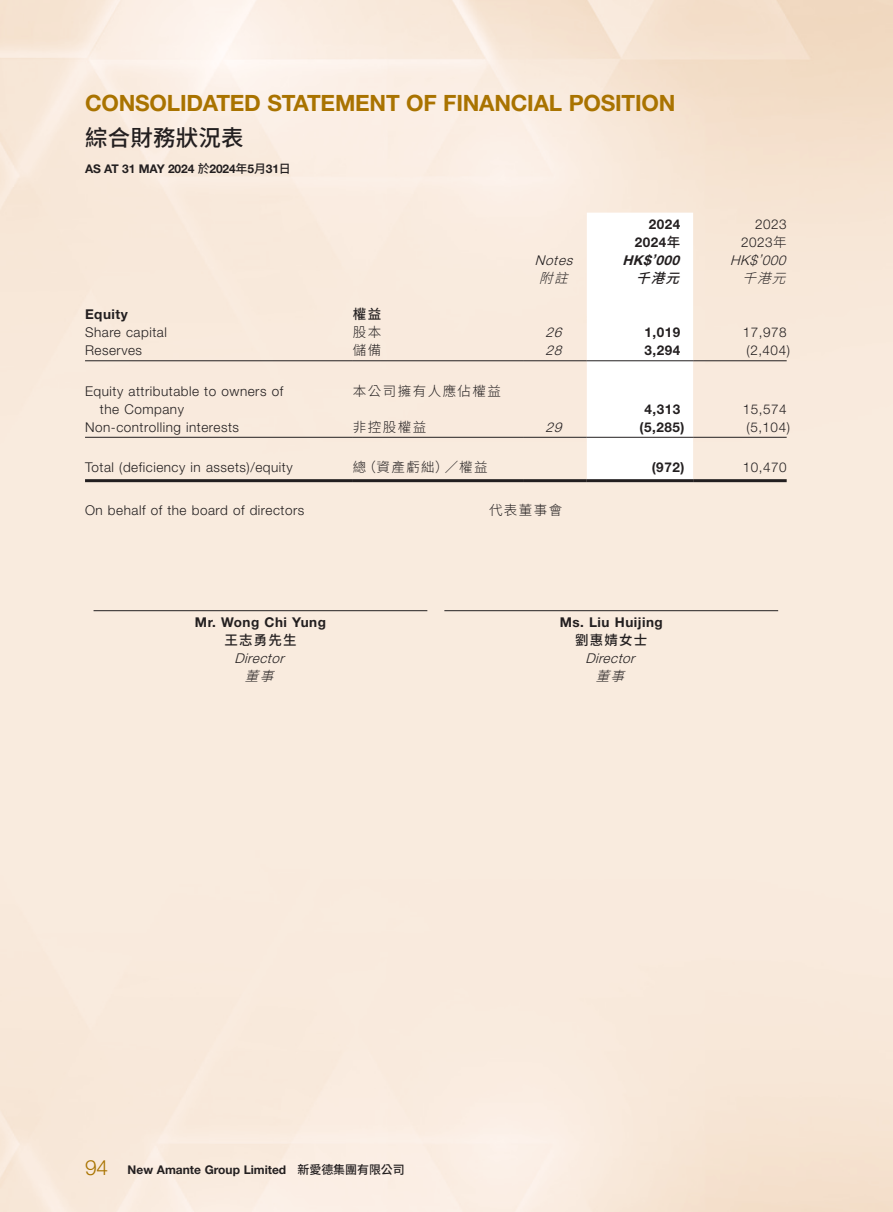
<style>
.page{position:relative;width:893px;height:1212px;background:#fff}
.page>*{position:absolute;margin:0;border:0;box-sizing:border-box;transform-origin:0 0}
.t1{font:700 22.5px "Helvetica Neue LT Std";letter-spacing:-.01em;color:#a97300}
.t2{font:500 22.5px "Source Han Sans TC";letter-spacing:.01em;color:#231f20}
.Body_Text{font:300 13.5px/18px "Helvetica Neue LT Std";letter-spacing:.04em;color:#231f20}
.Body_Text-2{font:700 13.5px "Helvetica Neue LT Std";letter-spacing:.04em;color:#231f20}
.C_Body_Text{font:300 13.5px "Source Han Sans TC";letter-spacing:.11em;color:#231f20}
.Body_Text-3{font:italic 300 13.5px "Helvetica Neue LT Std";color:#231f20}
.C_Body_Text-2{font:italic 300 13.5px "Helvetica Neue LT Std";color:#231f20}
.Body_Text-4{font:500 13.5px "Source Han Sans TC";letter-spacing:.09em;color:#231f20}
.Body_Text-5{font:italic 700 13.5px "Helvetica Neue LT Std";color:#231f20}
.Body_Text-6{font:italic 300 13.5px "Source Han Sans TC";color:#231f20}
.Body_Text-7{font:italic 500 13.5px "Source Han Sans TC";color:#231f20}
.C_Body_Text-3{font:italic 300 13.5px "Source Han Sans TC";color:#231f20}
.C_Body_Text-4{font:500 13.5px "Source Han Sans TC";color:#231f20}
.t3{font:700 12px "Helvetica Neue LT Std";color:#231f20}
.s1{font-family:"Source Han Sans TC";font-weight:500}
.s2{font-family:"Source Han Sans TC"}
.s3{font-weight:300;font-size:21px;color:#a97300}
</style>
<div class="page">
<svg style="left:587px;top:361px;width:106px;height:76px"></svg>
<hr style="left:85px;top:360px;width:268px;height:1px;background:#231f20">
<hr style="left:353px;top:360px;width:170px;height:1px;background:#231f20">
<hr style="left:523px;top:360px;width:64px;height:1px;background:#231f20">
<hr style="left:587px;top:360px;width:106px;height:1px;background:#231f20">
<hr style="left:693px;top:360px;width:94px;height:1px;background:#231f20">
<hr style="left:85px;top:437px;width:268px;height:1px;background:#231f20">
<hr style="left:353px;top:437px;width:170px;height:1px;background:#231f20">
<hr style="left:523px;top:437px;width:64px;height:1px;background:#231f20">
<hr style="left:587px;top:437px;width:106px;height:1px;background:#231f20">
<hr style="left:693px;top:437px;width:94px;height:1px;background:#231f20">
<hr style="left:85px;top:479px;width:268px;height:3px;background:#231f20">
<hr style="left:353px;top:479px;width:170px;height:3px;background:#231f20">
<hr style="left:523px;top:479px;width:64px;height:3px;background:#231f20">
<hr style="left:587px;top:479px;width:106px;height:3px;background:#231f20">
<hr style="left:693px;top:479px;width:94px;height:3px;background:#231f20">
<hr style="left:94px;top:610px;width:333px;height:1px;background:#231f20">
<hr style="left:444px;top:610px;width:334px;height:1px;background:#231f20">
<h1 class="t1" style="left:85px;top:89px;width:592px">CONSOLIDATED STATEMENT OF FINANCIAL POSITION</h1>
<h1 class="t2" style="left:85px;top:125px;width:160px">綜合財務狀況表</h1>
<p class="t3" style="left:85px;top:161px;width:207px">AS AT 31 MAY 2024 <span class="s1">於</span>2024<span class="s1">年</span>5<span class="s1">月</span>31<span class="s1">日</span></p>
<p class="Body_Text-2" style="left:649px;top:216px;width:33px">2024</p>
<p class="Body_Text" style="left:755px;top:215px;width:33px">2023</p>
<p class="Body_Text-2" style="left:635px;top:234px;width:47px">2024<span class="s1">年</span></p>
<p class="Body_Text" style="left:741px;top:233px;width:47px">2023<span class="s2">年</span></p>
<p class="C_Body_Text-2" style="left:535px;top:252px;width:43px">Notes</p>
<p class="Body_Text-5" style="left:622px;top:252px;width:62px">HK$’000</p>
<p class="Body_Text-3" style="left:730px;top:252px;width:61px">HK$’000</p>
<p class="C_Body_Text-3" style="left:539px;top:270px;width:40px">附註</p>
<p class="Body_Text-7" style="left:636px;top:270px;width:55px">千港元</p>
<p class="Body_Text-6" style="left:742px;top:270px;width:55px">千港元</p>
<p class="Body_Text-2" style="left:85px;top:306px;width:44px">Equity</p>
<p class="C_Body_Text-4" style="left:353px;top:306px;width:30px">權益</p>
<p class="Body_Text" style="left:85px;top:323px;width:83px">Share capital</p>
<p class="C_Body_Text" style="left:353px;top:324px;width:30px">股本</p>
<p class="C_Body_Text-2" style="left:546px;top:324px;width:22px">26</p>
<p class="Body_Text-2" style="left:644px;top:324px;width:37px">1,019</p>
<p class="Body_Text" style="left:743px;top:323px;width:45px">17,978</p>
<p class="Body_Text" style="left:85px;top:341px;width:59px">Reserves</p>
<p class="C_Body_Text" style="left:353px;top:342px;width:30px">儲備</p>
<p class="C_Body_Text-2" style="left:546px;top:342px;width:22px">28</p>
<p class="Body_Text-2" style="left:644px;top:342px;width:37px">3,294</p>
<p class="Body_Text" style="left:747px;top:341px;width:45px">(2,404)</p>
<p class="Body_Text" style="left:100px;top:381px;width:185px;text-indent:-15px">Equity attributable to owners of the Company</p>
<p class="C_Body_Text" style="left:353px;top:383px;width:150px">本公司擁有人應佔權益</p>
<p class="Body_Text-2" style="left:644px;top:400px;width:37px">4,313</p>
<p class="Body_Text" style="left:743px;top:399px;width:45px">15,574</p>
<p class="Body_Text" style="left:85px;top:417px;width:155px">Non-controlling interests</p>
<p class="C_Body_Text" style="left:353px;top:419px;width:75px">非控股權益</p>
<p class="C_Body_Text-2" style="left:546px;top:418px;width:22px">29</p>
<p class="Body_Text-2" style="left:639px;top:418px;width:46px">(5,285)</p>
<p class="Body_Text" style="left:747px;top:417px;width:45px">(5,104)</p>
<p class="Body_Text" style="left:85px;top:458px;width:209px">Total (deficiency in assets)/equity</p>
<p class="C_Body_Text" style="left:353px;top:459px;width:136px">總（資產虧絀）／權益</p>
<p class="Body_Text-2" style="left:652px;top:459px;width:34px">(972)</p>
<p class="Body_Text" style="left:743px;top:458px;width:45px">10,470</p>
<p class="Body_Text" style="left:85px;top:501px;width:221px">On behalf of the board of directors</p>
<p class="C_Body_Text" style="left:489px;top:502px;width:75px">代表董事會</p>
<p class="Body_Text-2" style="left:195px;top:614px;width:133px">Mr. Wong Chi Yung</p>
<p class="Body_Text-2" style="left:560px;top:614px;width:105px">Ms. Liu Huijing</p>
<p class="Body_Text-4" style="left:224px;top:633px;width:74px">王志勇先生</p>
<p class="Body_Text-4" style="left:575px;top:633px;width:74px">劉惠婧女士</p>
<p class="Body_Text-3" style="left:235px;top:650px;width:55px">Director</p>
<p class="Body_Text-3" style="left:585px;top:650px;width:55px">Director</p>
<p class="Body_Text-6" style="left:245px;top:669px;width:40px">董事</p>
<p class="Body_Text-6" style="left:596px;top:669px;width:40px">董事</p>
<p class="t3" style="left:85px;top:1163px;width:321px"><span class="s3">94</span> New Amante Group Limited<span class="s1">　新愛德集團有限公司</span></p>
</div>
